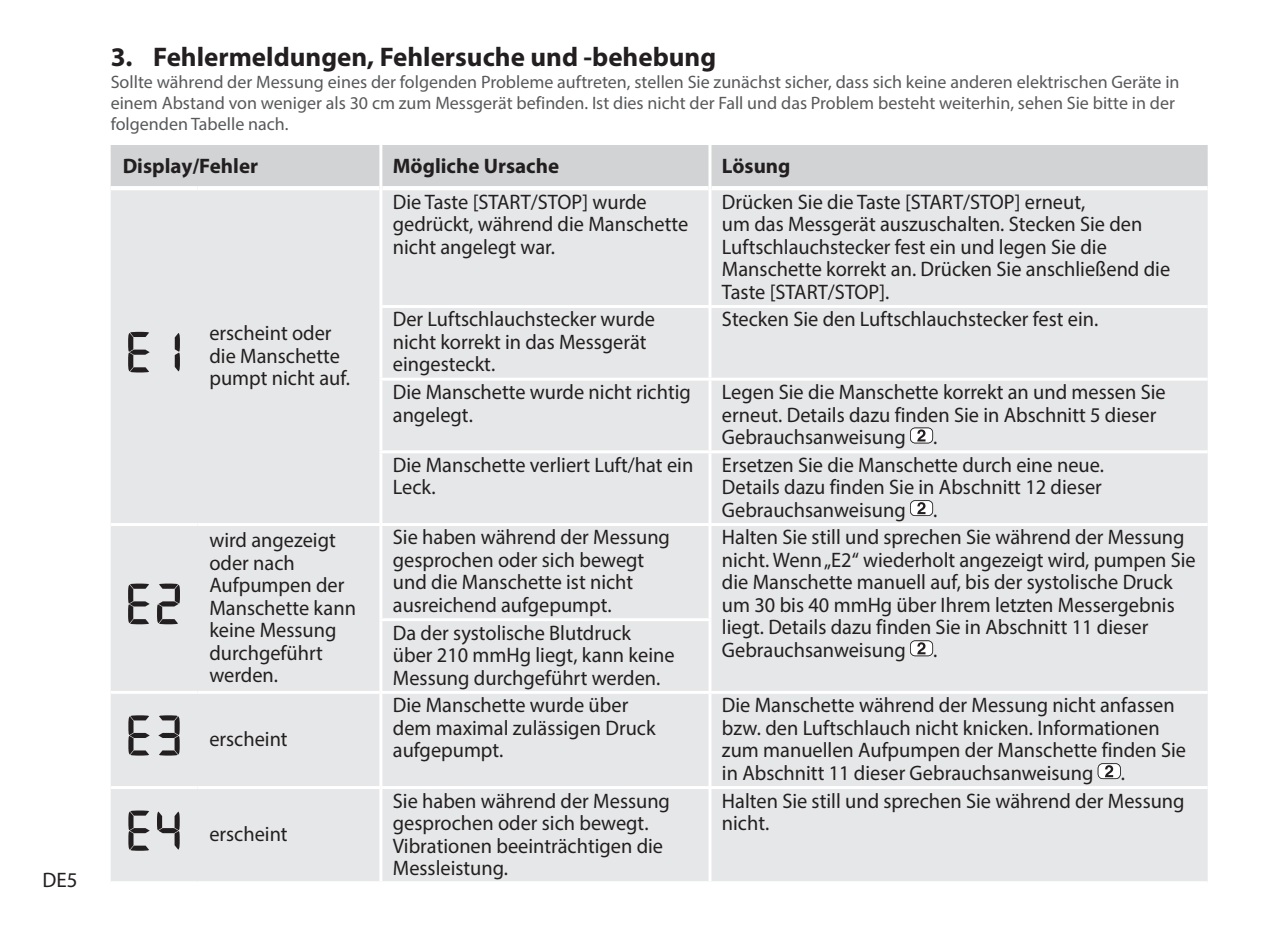
<style>
.page{position:relative;width:1275px;height:936px;background:#fff}
.page>*{position:absolute;margin:0;border:0;box-sizing:border-box;transform-origin:0 0}
.t1{font:700 27px "Myriad Pro";color:#231f20}
.t2{font:21px/22.5px "Myriad Pro";color:#231f20}
.t3{font:700 21px "Myriad Pro";color:#231f20}
.t4{font:18px/21px "Myriad Pro";color:#58595b}
</style>
<div class="page">
<div style="left:111px;top:145px;width:1097px;height:41px;background:#d1d3d4"></div>
<div style="left:111px;top:190px;width:1097px;height:691px;background:#e6e7e8"></div>
<hr style="left:379px;top:145px;width:3px;height:43px;background:#fff">
<hr style="left:709px;top:145px;width:2px;height:43px;background:#fff">
<hr style="left:379px;top:305px;width:829px;height:3px;background:#fff">
<hr style="left:379px;top:378px;width:829px;height:3px;background:#fff">
<hr style="left:379px;top:450px;width:829px;height:3px;background:#fff">
<hr style="left:381px;top:523px;width:827px;height:3px;background:#fff">
<hr style="left:379px;top:618px;width:332px;height:3px;background:#fff">
<hr style="left:381px;top:691px;width:827px;height:3px;background:#fff">
<hr style="left:381px;top:786px;width:827px;height:3px;background:#fff">
<hr style="left:709px;top:188px;width:2px;height:117px;background:#fff">
<hr style="left:709px;top:308px;width:2px;height:70px;background:#fff">
<hr style="left:709px;top:381px;width:2px;height:69px;background:#fff">
<hr style="left:709px;top:453px;width:2px;height:70px;background:#fff">
<hr style="left:709px;top:526px;width:2px;height:92px;background:#fff">
<hr style="left:709px;top:621px;width:2px;height:70px;background:#fff">
<hr style="left:709px;top:694px;width:2px;height:92px;background:#fff">
<hr style="left:709px;top:789px;width:2px;height:92px;background:#fff">
<hr style="left:379px;top:188px;width:3px;height:117px;background:#fff">
<hr style="left:379px;top:308px;width:3px;height:70px;background:#fff">
<hr style="left:379px;top:381px;width:3px;height:69px;background:#fff">
<hr style="left:379px;top:453px;width:3px;height:70px;background:#fff">
<hr style="left:111px;top:523px;width:86px;height:3px;background:#fff">
<hr style="left:197px;top:523px;width:184px;height:3px;background:#fff">
<hr style="left:379px;top:526px;width:3px;height:92px;background:#fff">
<hr style="left:379px;top:621px;width:3px;height:70px;background:#fff">
<hr style="left:111px;top:691px;width:86px;height:3px;background:#fff">
<hr style="left:197px;top:691px;width:184px;height:3px;background:#fff">
<hr style="left:379px;top:694px;width:3px;height:92px;background:#fff">
<hr style="left:111px;top:786px;width:86px;height:3px;background:#fff">
<hr style="left:197px;top:786px;width:184px;height:3px;background:#fff">
<hr style="left:379px;top:789px;width:3px;height:92px;background:#fff">
<svg style="left:128px;top:332px;width:22px;height:40px"></svg>
<svg style="left:175px;top:333px;width:5px;height:38px"></svg>
<svg style="left:910px;top:428px;width:23px;height:15px"></svg>
<svg style="left:910px;top:500px;width:23px;height:16px"></svg>
<svg style="left:128px;top:584px;width:22px;height:40px"></svg>
<svg style="left:157px;top:584px;width:23px;height:40px"></svg>
<svg style="left:910px;top:640px;width:23px;height:16px"></svg>
<svg style="left:128px;top:715px;width:22px;height:41px"></svg>
<svg style="left:158px;top:715px;width:22px;height:41px"></svg>
<svg style="left:1098px;top:763px;width:23px;height:16px"></svg>
<svg style="left:128px;top:811px;width:22px;height:40px"></svg>
<svg style="left:157px;top:812px;width:23px;height:38px"></svg>
<p class="t2" style="left:43px;top:871px;width:37px">DE5</p>
<p class="t1" style="left:111px;top:47px;width:607px">3. Fehlermeldungen, Fehlersuche und -behebung</p>
<p class="t4" style="left:111px;top:74px;width:1070px">Sollte während der Messung eines der folgenden Probleme auftreten, stellen Sie zunächst sicher, dass sich keine anderen elektrischen Geräte in einem Abstand von weniger als 30 cm zum Messgerät befinden. Ist dies nicht der Fall und das Problem besteht weiterhin, sehen Sie bitte in der folgenden Tabelle nach.</p>
<p class="t3" style="left:123px;top:158px;width:137px">Display/Fehler</p>
<p class="t3" style="left:393px;top:158px;width:168px">Mögliche Ursache</p>
<p class="t3" style="left:722px;top:158px;width:70px">Lösung</p>
<p class="t2" style="left:209px;top:324px;width:142px">erscheint oder die Manschette pumpt nicht auf.</p>
<p class="t2" style="left:393px;top:193px;width:297px">Die Taste [START/STOP] wurde gedrückt, während die Manschette nicht angelegt war.</p>
<p class="t2" style="left:722px;top:193px;width:450px">Drücken Sie die Taste [START/STOP] erneut,<br>um das Messgerät auszuschalten. Stecken Sie den Luftschlauchstecker fest ein und legen Sie die Manschette korrekt an. Drücken Sie anschließend die Taste [START/STOP].</p>
<p class="t2" style="left:393px;top:310px;width:264px">Der Luftschlauchstecker wurde nicht korrekt in das Messgerät eingesteckt.</p>
<p class="t2" style="left:722px;top:310px;width:378px">Stecken Sie den Luftschlauchstecker fest ein.</p>
<p class="t2" style="left:393px;top:383px;width:300px">Die Manschette wurde nicht richtig angelegt.</p>
<p class="t2" style="left:722px;top:383px;width:445px">Legen Sie die Manschette korrekt an und messen Sie erneut. Details dazu finden Sie in Abschnitt 5 dieser<br>Gebrauchsanweisung</p>
<p class="t2" style="left:933px;top:428px;width:6px">.</p>
<p class="t2" style="left:393px;top:456px;width:302px">Die Manschette verliert Luft/hat ein<br>Leck.</p>
<p class="t2" style="left:722px;top:456px;width:384px;text-align:justify">Ersetzen Sie die Manschette durch eine neue.<br>Details dazu finden Sie in Abschnitt 12 dieser Gebrauchsanweisung</p>
<p class="t2" style="left:933px;top:501px;width:6px">.</p>
<p class="t2" style="left:209px;top:531px;width:148px">wird angezeigt oder nach<br>Aufpumpen der<br>Manschette kann keine Messung durchgeführt werden.</p>
<p class="t2" style="left:393px;top:528px;width:279px">Sie haben während der Messung gesprochen oder sich bewegt und die Manschette ist nicht ausreichend aufgepumpt.</p>
<p class="t2" style="left:722px;top:528px;width:475px">Halten Sie still und sprechen Sie während der Messung nicht. Wenn „E2“ wiederholt angezeigt wird, pumpen Sie die Manschette manuell auf, bis der systolische Druck um 30 bis 40 mmHg über Ihrem letzten Messergebnis liegt. Details dazu finden Sie in Abschnitt 11 dieser Gebrauchsanweisung</p>
<p class="t2" style="left:393px;top:624px;width:283px">Da der systolische Blutdruck über 210 mmHg liegt, kann keine<br>Messung durchgeführt werden.</p>
<p class="t2" style="left:933px;top:641px;width:6px">.</p>
<p class="t2" style="left:209px;top:730px;width:80px">erscheint</p>
<p class="t2" style="left:209px;top:825px;width:80px">erscheint</p>
<p class="t2" style="left:393px;top:696px;width:264px">Die Manschette wurde über dem maximal zulässigen Druck aufgepumpt.</p>
<p class="t2" style="left:722px;top:696px;width:466px">Die Manschette während der Messung nicht anfassen bzw. den Luftschlauch nicht knicken. Informationen zum manuellen Aufpumpen der Manschette finden Sie in Abschnitt 11 dieser Gebrauchsanweisung</p>
<p class="t2" style="left:1121px;top:764px;width:6px">.</p>
<p class="t2" style="left:393px;top:792px;width:279px">Sie haben während der Messung gesprochen oder sich bewegt.<br>Vibrationen beeinträchtigen die<br>Messleistung.</p>
<p class="t2" style="left:722px;top:792px;width:464px">Halten Sie still und sprechen Sie während der Messung nicht.</p>
</div>
